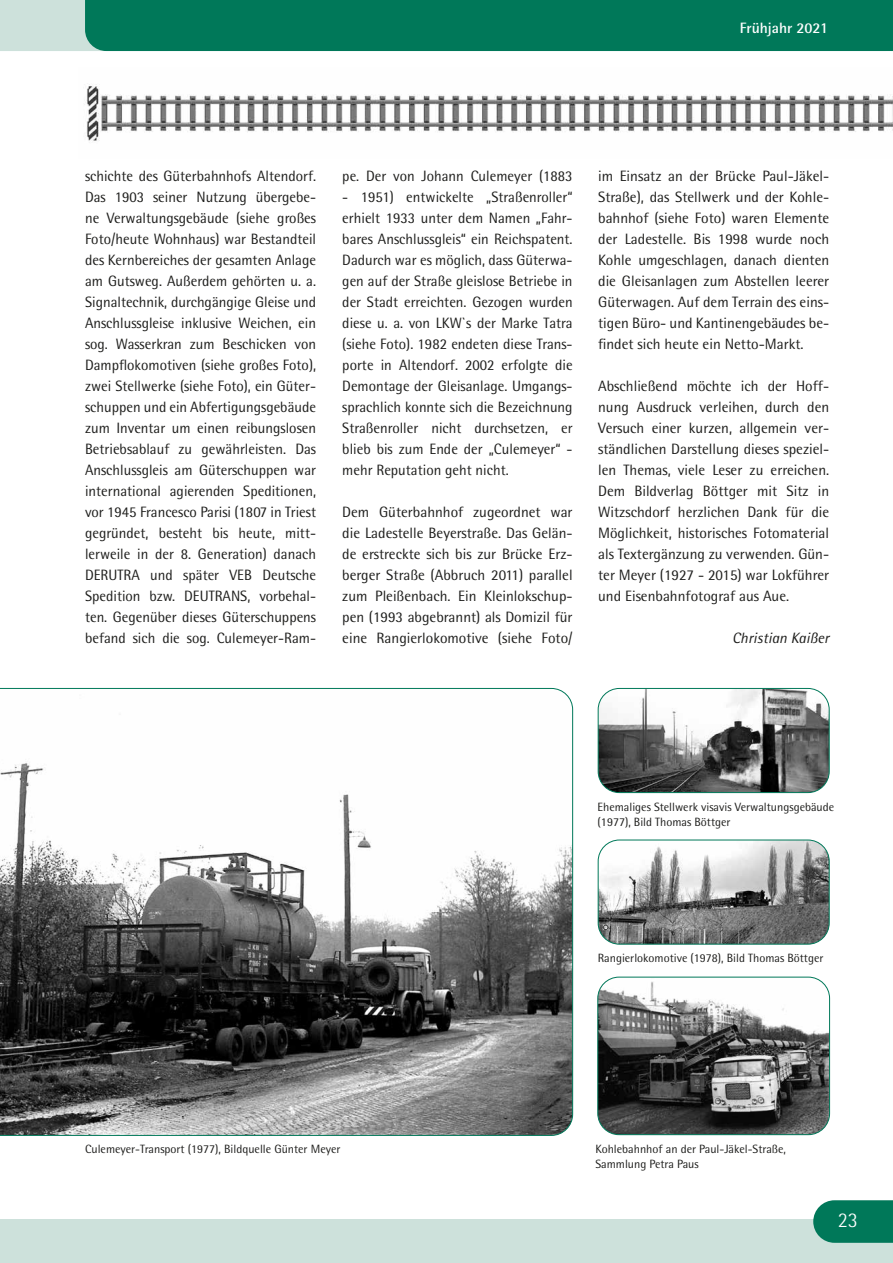
<style>
.page{position:relative;width:893px;height:1263px;background:#fff}
.page>*{position:absolute;margin:0;border:0;box-sizing:border-box;transform-origin:0 0}
.t1{font:300 21px "Rotis Semi Sans";color:#fff}
.t2{font:15px/21px "Rotis Semi Sans";color:#1d1d1b;text-align:justify}
.t3{font:italic 15px "Rotis Semi Sans";color:#1d1d1b}
.t4{font:700 15px "Rotis Semi Sans";color:#fff}
.t5{font:12px/15px "Rotis Semi Sans";color:#1d1d1b}
</style>
<div class="page">
<img style="left:86px;top:84px;width:807px;height:57px">
<svg style="left:0;top:0;width:893px;height:51px;background:#138265"></svg>
<div style="left:0;top:1219px;width:893px;height:44px;background:#cde1db"></div>
<svg style="left:813px;top:1200px;width:80px;height:43px;background:#108063"></svg>
<img style="left:599px;top:977px;width:231px;height:158px">
<div style="left:597px;top:977px;width:233px;height:158px;border:1px solid #007859;border-radius:21px"></div>
<img style="left:598px;top:840px;width:230px;height:104px">
<div style="left:598px;top:840px;width:232px;height:104px;border:1px solid #007859;border-radius:21px"></div>
<img style="left:598px;top:688px;width:230px;height:104px">
<div style="left:598px;top:688px;width:232px;height:105px;border:1px solid #007859;border-radius:21px"></div>
<svg style="left:0;top:688px;width:573px;height:448px"></svg>
<p class="t4" style="left:740px;top:18px;width:90px">Frühjahr 2021</p>
<p class="t2" style="left:85px;top:165px;width:233px">schichte des Güterbahnhofs Altendorf.<br>Das 1903 seiner Nutzung übergebe&shy;ne Verwaltungsgebäude (siehe großes Foto/heute Wohnhaus) war Bestandteil des Kernbereiches der gesamten Anlage am Gutsweg. Außerdem gehörten u. a.<br>Signaltechnik, durchgängige Gleise und Anschlussgleise inklusive Weichen, ein sog. Wasserkran zum Beschicken von Dampflokomotiven (siehe großes Foto), zwei Stellwerke (siehe Foto), ein Güter&shy;schuppen und ein Abfertigungsgebäude zum Inventar um einen reibungslosen Betriebsablauf zu gewährleisten. Das Anschlussgleis am Güterschuppen war international agierenden Speditionen, vor 1945 Francesco Parisi (1807 in Triest gegründet, besteht bis heute, mitt&shy;lerweile in der 8. Generation) danach DERUTRA und später VEB Deutsche Spedition bzw. DEUTRANS, vorbehal&shy;ten. Gegenüber dieses Güterschuppens befand sich die sog. Culemeyer-Ram-</p>
<p class="t2" style="left:342px;top:165px;width:232px">pe. Der von Johann Culemeyer (1883</p>
<p class="t2" style="left:342px;top:186px;width:232px">- 1951) entwickelte „Straßenroller“ erhielt 1933 unter dem Namen „Fahr&shy;bares Anschlussgleis“ ein Reichspatent.<br>Dadurch war es möglich, dass Güterwa&shy;gen auf der Straße gleislose Betriebe in der Stadt erreichten. Gezogen wurden diese u. a. von LKW`s der Marke Tatra (siehe Foto). 1982 endeten diese Trans&shy;porte in Altendorf. 2002 erfolgte die Demontage der Gleisanlage. Umgangs&shy;sprachlich konnte sich die Bezeichnung Straßenroller nicht durchsetzen, er blieb bis zum Ende der „Culemeyer“ - mehr Reputation geht nicht.</p>
<p class="t2" style="left:342px;top:501px;width:232px">Dem Güterbahnhof zugeordnet war die Ladestelle Beyerstraße. Das Gelän&shy;de erstreckte sich bis zur Brücke Erz&shy;berger Straße (Abbruch 2011) parallel zum Pleißenbach. Ein Kleinlokschup&shy;pen (1993 abgebrannt) als Domizil für eine Rangierlokomotive (siehe Foto/</p>
<p class="t2" style="left:598px;top:165px;width:233px">im Einsatz an der Brücke Paul-Jäkel-Straße), das Stellwerk und der Kohle&shy;bahnhof (siehe Foto) waren Elemente der Ladestelle. Bis 1998 wurde noch Kohle umgeschlagen, danach dienten die Gleisanlagen zum Abstellen leerer Güterwagen. Auf dem Terrain des eins&shy;tigen Büro- und Kantinengebäudes be&shy;findet sich heute ein Netto-Markt.</p>
<p class="t2" style="left:598px;top:375px;width:233px">Abschließend möchte ich der Hoff&shy;nung Ausdruck verleihen, durch den Versuch einer kurzen, allgemein ver&shy;ständlichen Darstellung dieses speziel&shy;len Themas, viele Leser zu erreichen.<br>Dem Bildverlag Böttger mit Sitz in Witzschdorf herzlichen Dank für die Möglichkeit, historisches Fotomaterial als Textergänzung zu verwenden. Gün&shy;ter Meyer (1927 - 2015) war Lokführer und Eisenbahnfotograf aus Aue.</p>
<p class="t3" style="left:732px;top:629px;width:98px">Christian Kaißer</p>
<p class="t5" style="left:598px;top:799px;width:238px">Ehemaliges Stellwerk visavis Verwaltungsgebäude (1977), Bild Thomas Böttger</p>
<p class="t5" style="left:598px;top:950px;width:227px">Rangierlokomotive (1978), Bild Thomas Böttger</p>
<p class="t5" style="left:85px;top:1142px;width:257px">Culemeyer-Transport (1977), Bildquelle Günter Meyer</p>
<p class="t5" style="left:595px;top:1142px;width:192px">Kohlebahnhof an der Paul-Jäkel-Straße,<br>Sammlung Petra Paus</p>
<h1 class="t1" style="left:838px;top:1208px;width:22px">23</h1>
</div>
